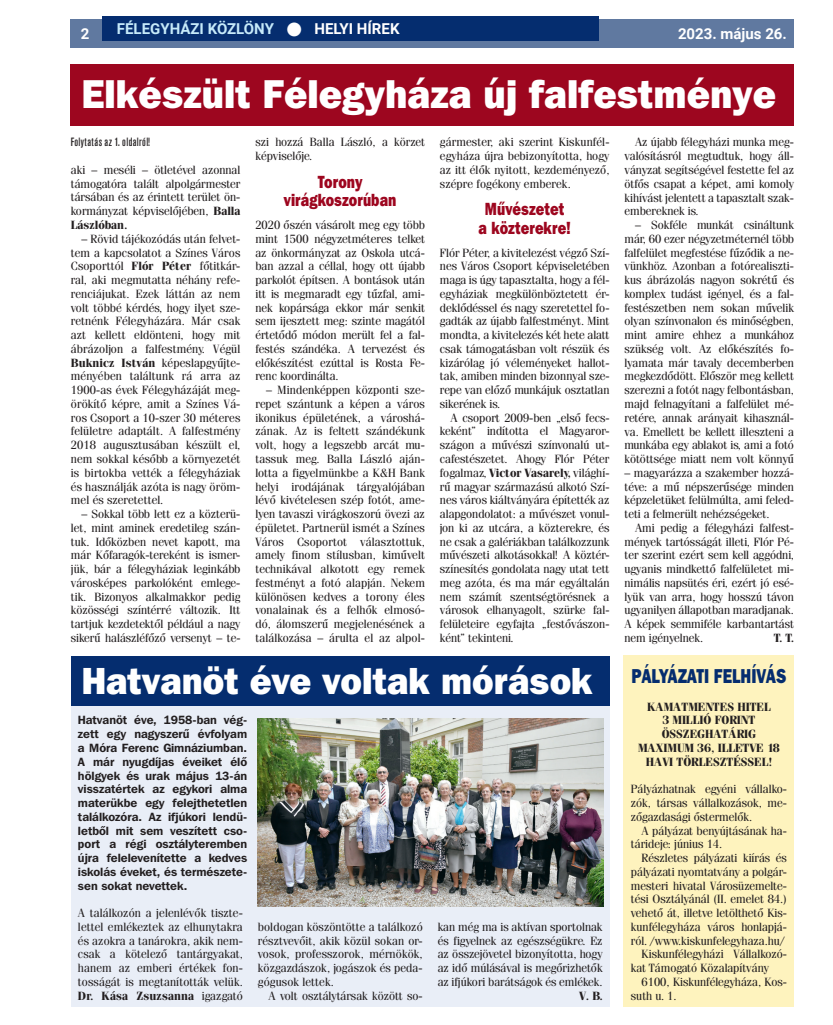
<style>
.page{position:relative;width:833px;height:1025px;background:#fff}
.page>*{position:absolute;margin:0;border:0;box-sizing:border-box;transform-origin:0 0}
.t1{font:40px "Franklin Gothic Hv PFL";color:#fff;scale:.95 1}
.t2{font:37.5px "Franklin Gothic Hv PFL";color:#fff;scale:.95 1}
.t3{font:17.5px/18.8px "Franklin Gothic Hv PFL";color:#9d061f;text-align:center;scale:.8 1}
.t4{font:700 15px "Roboto";color:#c6eafa}
.t5{font:700 15px "Roboto";color:#fff}
.t6{font:11.88px/13.8px "Fenice PFL";color:#231f20;text-align:justify}
.t7{font:700 11.88px/13.8px "Franklin Gothic PFL";color:#231f20;text-align:justify}
.t8{font:700 11.88px/13.8px "Fenice PFL";color:#231f20;text-align:center}
.t9{font:11.88px "Akzidenz Grotesk Md Cn PFL";color:#231f20}
.s1{color:#fff}
.s2{font-weight:700}
</style>
<div class="page">
<div style="left:71px;top:19px;width:723px;height:29px;background:#6079a0"></div>
<div style="left:103px;top:16px;width:496px;height:25px;background:#052d6f"></div>
<div style="left:71px;top:666px;width:538px;height:340px;background:#e9eef7"></div>
<img style="left:258px;top:718px;width:345px;height:188px">
<div style="left:71px;top:655px;width:538px;height:50px;background:#052d6f"></div>
<div style="left:624px;top:655px;width:170px;height:351px;background:#fef3be"></div>
<div style="left:71px;top:64px;width:723px;height:61px;background:#9d061f"></div>
<p class="t5" style="left:81px;top:23px;width:10px">2</p>
<p class="t4" style="left:117px;top:19px;width:284px">FÉLEGYHÁZI KÖZLÖNY <span class="s1">● HELYI HÍREK</span></p>
<p class="t5" style="left:678px;top:23px;width:110px">2023. május 26.</p>
<h1 class="t1" style="left:81px;top:69px;width:732px">Elkészült Félegyháza új falfestménye</h1>
<p class="t9" style="left:71px;top:136px;width:81px">Folytatás az 1. oldalról!</p>
<p class="t6" style="left:71px;top:163px;width:171px">aki – meséli – ötletével azonnal támogatóra talált alpolgármester társában és az érintett terület ön&shy;kormányzat képviselőjében, <span class="s2">Balla Lászlóban.</span></p>
<p class="t6" style="left:71px;top:231px;width:171px;text-indent:11px">– Rövid tájékozódás után felvet&shy;tem a kapcsolatot a Színes Város Csoporttól <span class="s2">Flór Péter</span> főtitkár&shy;ral, aki megmutatta néhány refe&shy;renciájukat. Ezek láttán az nem volt többé kérdés, hogy ilyet sze&shy;retnénk Félegyházára. Már csak azt kellett eldönteni, hogy mit ábrázoljon a falfestmény. Végül <span class="s2">Buknicz István</span> képeslapgyűjte&shy;ményében találtunk rá arra az 1900-as évek Félegyházáját meg&shy;örökítő képre, amit a Színes Vá&shy;ros Csoport a 10-szer 30 méteres felületre adaptált. A falfestmény 2018 augusztusában készült el, nem sokkal később a környezetét is birtokba vették a félegyháziak és használják azóta is nagy öröm&shy;mel és szeretettel.</p>
<p class="t6" style="left:71px;top:506px;width:171px;text-indent:11px">– Sokkal több lett ez a közterü&shy;let, mint aminek eredetileg szán&shy;tuk. Időközben nevet kapott, ma már Kőfaragók-tereként is ismer&shy;jük, bár a félegyháziak leginkább városképes parkolóként emlege&shy;tik. Bizonyos alkalmakkor pedig közösségi színtérré változik. Itt tartjuk kezdetektől például a nagy sikerű halászléfőző versenyt – te-</p>
<p class="t6" style="left:255px;top:135px;width:171px">szi hozzá Balla László, a körzet képviselője.</p>
<h3 class="t3" style="left:284px;top:172px;width:142px">Torony virágkoszorúban</h3>
<p class="t6" style="left:255px;top:218px;width:171px">2020 őszén vásárolt meg egy több mint 1500 négyzetméteres telket az önkormányzat az Oskola utcá&shy;ban azzal a céllal, hogy ott újabb parkolót építsen. A bontások után itt is megmaradt egy tűzfal, ami&shy;nek kopársága ekkor már senkit sem ijesztett meg: szinte magától értetődő módon merült fel a fal&shy;festés szándéka. A tervezést és előkészítést ezúttal is Rosta Fe&shy;renc koordinálta.</p>
<p class="t6" style="left:255px;top:383px;width:171px;text-indent:11px">– Mindenképpen központi sze&shy;repet szántunk a képen a város ikonikus épületének, a városhá&shy;zának. Az is feltett szándékunk volt, hogy a legszebb arcát mu&shy;tassuk meg. Balla László aján&shy;lotta a figyelmünkbe a K&amp;H Bank helyi irodájának tárgyalójában lévő kivételesen szép fotót, ame&shy;lyen tavaszi virágkoszorú övezi az épületet. Partnerül ismét a Színes Város Csoportot választottuk, amely finom stílusban, kiművelt technikával alkotott egy remek festményt a fotó alapján. Nekem különösen kedves a torony éles vonalainak és a felhők elmosó&shy;dó, álomszerű megjelenésének a találkozása – árulta el az alpol-</p>
<p class="t6" style="left:440px;top:135px;width:171px">gármester, aki szerint Kiskunfél&shy;egyháza újra bebizonyította, hogy az itt élők nyitott, kezdeményező, szépre fogékony emberek.</p>
<h3 class="t3" style="left:478px;top:199px;width:117px">Művészetet a közterekre!</h3>
<p class="t6" style="left:440px;top:245px;width:171px">Flór Péter, a kivitelezést végző Szí&shy;nes Város Csoport képviseletében maga is úgy tapasztalta, hogy a fél&shy;egyháziak megkülönböztetett ér&shy;deklődéssel és nagy szeretettel fo&shy;gadták az újabb falfestményt. Mint mondta, a kivitelezés két hete alatt csak támogatásban volt részük és kizárólag jó véleményeket hallot&shy;tak, amiben minden bizonnyal sze&shy;repe van előző munkájuk osztatlan sikerének is.</p>
<p class="t6" style="left:440px;top:410px;width:171px;text-indent:11px">A csoport 2009-ben „első fecs&shy;keként” indította el Magyaror&shy;szágon a művészi színvonalú ut&shy;cafestészetet. Ahogy Flór Péter fogalmaz, <span class="s2">Victor Vasarely,</span> világhí&shy;rű magyar származású alkotó Szí&shy;nes város kiáltványára építették az alapgondolatot: a művészet vonul&shy;jon ki az utcára, a közterekre, és ne csak a galériákban találkozzunk művészeti alkotásokkal! A köztér&shy;színesítés gondolata nagy utat tett meg azóta, és ma már egyáltalán nem számít szentségtörésnek a városok elhanyagolt, szürke fal&shy;felületeire egyfajta „festővászon&shy;ként” tekinteni.</p>
<p class="t6" style="left:624px;top:135px;width:171px;text-indent:11px">Az újabb félegyházi munka meg&shy;valósításról megtudtuk, hogy áll&shy;ványzat segítségével festette fel az ötfős csapat a képet, ami komoly kihívást jelentett a tapasztalt szak&shy;embereknek is.</p>
<p class="t6" style="left:624px;top:218px;width:171px;text-indent:11px">– Sokféle munkát csináltunk már, 60 ezer négyzetméternél több falfelület megfestése fűződik a ne&shy;vünkhöz. Azonban a fotórealiszti&shy;kus ábrázolás nagyon sokrétű és komplex tudást igényel, és a fal&shy;festészetben nem sokan művelik olyan színvonalon és minőségben, mint amire ehhez a munkához szükség volt. Az előkészítés fo&shy;lyamata már tavaly decemberben megkezdődött. Először meg kellett szerezni a fotót nagy felbontásban, majd felnagyítani a falfelület mé&shy;retére, annak arányait kihasznál&shy;va. Emellett be kellett illeszteni a munkába egy ablakot is, ami a fotó kötöttsége miatt nem volt könnyű</p>
<p class="t6" style="left:624px;top:465px;width:171px">– magyarázza a szakember hozzá&shy;téve: a mű népszerűsége minden képzeletüket felülmúlta, ami feled&shy;teti a felmerült nehézségeket.</p>
<p class="t6" style="left:624px;top:520px;width:171px;text-indent:11px">Ami pedig a félegyházi falfest&shy;mények tartósságát illeti, Flór Pé&shy;ter szerint ezért sem kell aggódni, ugyanis mindkettő falfelületet mi&shy;nimális napsütés éri, ezért jó esé&shy;lyük van arra, hogy hosszú távon ugyanilyen állapotban maradjanak.<br>A képek semmiféle karbantartást nem igényelnek.</p>
<p class="t8" style="left:774px;top:630px;width:22px">T. T.</p>
<h2 class="t2" style="left:81px;top:656px;width:743px">Hatvanöt éve voltak mórások <sup>PÁLYÁZATI</sup> <sup>FELHÍVÁS</sup></h2>
<p class="t8" style="left:638px;top:699px;width:143px">KAMATMENTES HITEL<br>3 MILLIÓ FORINT<br>ÖSSZEGHATÁRIG<br>MAXIMUM 36, ILLETVE 18<br>HAVI TÖRLESZTÉSSEL!</p>
<p class="t6" style="left:631px;top:781px;width:157px">Pályázhatnak egyéni vállalko&shy;zók, társas vállalkozások, me&shy;zőgazdasági őstermelők.</p>
<p class="t6" style="left:631px;top:823px;width:157px;text-indent:11px">A pályázat benyújtásának ha&shy;tárideje: június 14.</p>
<p class="t6" style="left:641px;top:850px;width:147px">Részletes pályázati kiírás és</p>
<p class="t6" style="left:631px;top:864px;width:157px">pályázati nyomtatvány a polgár-</p>
<p class="t6" style="left:631px;top:878px;width:157px">mesteri hivatal Városüzemelte-</p>
<p class="t6" style="left:631px;top:891px;width:157px">tési Osztályánál (II. emelet 84.)</p>
<p class="t6" style="left:631px;top:905px;width:157px">vehető át, illetve letölthető Kis-</p>
<p class="t6" style="left:631px;top:919px;width:157px">kunfélegyháza város honlapjá-</p>
<p class="t6" style="left:631px;top:933px;width:155px">ról. /www.kiskunfelegyhaza.hu/</p>
<p class="t6" style="left:641px;top:946px;width:147px">Kiskunfélegyházi Vállalkozó-</p>
<p class="t6" style="left:631px;top:960px;width:140px">kat Támogató Közalapítvány</p>
<p class="t6" style="left:641px;top:974px;width:147px">6100, Kiskunfélegyháza, Kos-</p>
<p class="t6" style="left:631px;top:988px;width:47px">suth u. 1.</p>
<p class="t7" style="left:78px;top:712px;width:171px">Hatvanöt éve, 1958-ban vég&shy;zett egy nagyszerű évfolyam a Móra Ferenc Gimnáziumban.<br>A már nyugdíjas éveiket élő hölgyek és urak május 13-án visszatértek az egykori alma materükbe egy felejthetetlen találkozóra. Az ifjúkori lendü&shy;letből mit sem veszített cso&shy;port a régi osztályteremben újra felelevenítette a kedves iskolás éveket, és természete&shy;sen sokat nevettek.</p>
<p class="t6" style="left:78px;top:905px;width:166px">A találkozón a jelenlévők tiszte&shy;lettel emlékeztek az elhunytakra és azokra a tanárokra, akik nem&shy;csak a kötelező tantárgyakat, hanem az emberi értékek fon&shy;tosságát is megtanították velük.<br><span class="s2">Dr. Kása Zsuzsanna</span> igazgató</p>
<p class="t6" style="left:258px;top:919px;width:166px">boldogan köszöntötte a találkozó résztvevőit, akik közül sokan or&shy;vosok, professzorok, mérnökök, közgazdászok, jogászok és peda&shy;gógusok lettek.</p>
<p class="t6" style="left:268px;top:988px;width:156px">A volt osztálytársak között so-</p>
<p class="t6" style="left:438px;top:919px;width:166px">kan még ma is aktívan sportolnak és figyelnek az egészségükre. Ez az összejövetel bizonyította, hogy az idő múlásával is megőrizhetők az ifjúkori barátságok és emlékek.</p>
<p class="t8" style="left:579px;top:988px;width:25px">V. B.</p>
</div>
